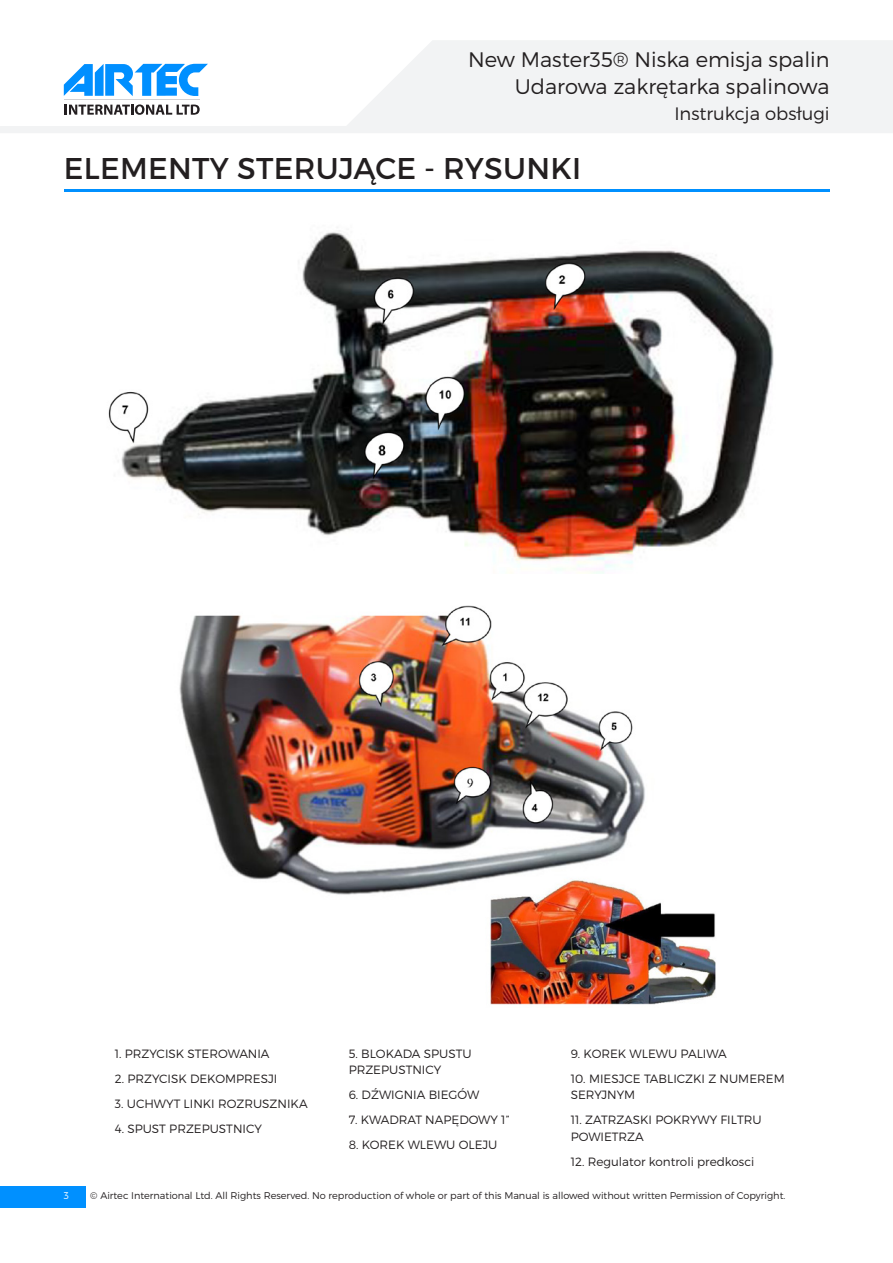
<style>
.page{position:relative;width:893px;height:1263px;background:#fff}
.page>*{position:absolute;margin:0;border:0;box-sizing:border-box;transform-origin:0 0}
.t1{font:30px "Montserrat";letter-spacing:.01em;color:#231f20}
.t2{font:300 21px/26.5px "Montserrat";color:#231f20;text-align:right}
.t3{font:300 18px "Montserrat";color:#231f20}
.t4{font:300 12px/16.5px "Montserrat";color:#231f20}
.t5{font:300 9.75px "Montserrat";color:#231f20}
.t6{font:300 9.75px "Montserrat";color:#fff}
</style>
<div class="page">
<svg style="left:0;top:40px;width:893px;height:93px;fill:#f2f3f4"></svg>
<div style="left:0;top:1186px;width:85px;height:22px;background:#0090ff"></div>
<svg style="left:65px;top:104px;width:135px;height:11px"></svg>
<hr style="left:64px;top:99px;width:135px;height:1px;background:#d1d1d4">
<svg style="left:64px;top:64px;width:144px;height:32px"></svg>
<hr style="left:64px;top:189px;width:766px;height:2px;background:#0090ff">
<img style="left:108px;top:232px;width:666px;height:342px">
<img style="left:179px;top:605px;width:537px;height:400px">
<h2 class="t2" style="left:468px;top:46px;width:363px">New Master35® Niska emisja spalin<br>Udarowa zakrętarka spalinowa</h2>
<h3 class="t3" style="left:674px;top:103px;width:157px">Instrukcja obsługi</h3>
<p class="t1" style="left:64px;top:150px;width:519px">ELEMENTY STERUJĄCE - RYSUNKI</p>
<p class="t4" style="left:115px;top:1045px;width:156px">1. PRZYCISK STEROWANIA</p>
<p class="t4" style="left:115px;top:1070px;width:164px">2. PRZYCISK DEKOMPRESJI</p>
<p class="t4" style="left:115px;top:1095px;width:194px">3. UCHWYT LINKI ROZRUSZNIKA</p>
<p class="t4" style="left:115px;top:1120px;width:149px">4. SPUST PRZEPUSTNICY</p>
<p class="t4" style="left:349px;top:1045px;width:124px">5. BLOKADA SPUSTU<br>PRZEPUSTNICY</p>
<p class="t4" style="left:349px;top:1086px;width:132px">6. DŹWIGNIA BIEGÓW</p>
<p class="t4" style="left:349px;top:1111px;width:162px">7. KWADRAT NAPĘDOWY 1”</p>
<p class="t4" style="left:349px;top:1136px;width:150px">8. KOREK WLEWU OLEJU</p>
<p class="t4" style="left:571px;top:1045px;width:158px">9. KOREK WLEWU PALIWA</p>
<p class="t4" style="left:571px;top:1070px;width:216px">10. MIESJCE TABLICZKI Z NUMEREM<br>SERYJNYM</p>
<p class="t4" style="left:571px;top:1111px;width:192px">11. ZATRZASKI POKRYWY FILTRU<br>POWIETRZA</p>
<p class="t4" style="left:571px;top:1153px;width:185px">12. Regulator kontroli predkosci</p>
<p class="t6" style="left:64px;top:1190px;width:7px">3</p>
<p class="t5" style="left:90px;top:1190px;width:697px">© Airtec International Ltd. All Rights Reserved. No reproduction of whole or part of this Manual is allowed without written Permission of Copyright.</p>
</div>
